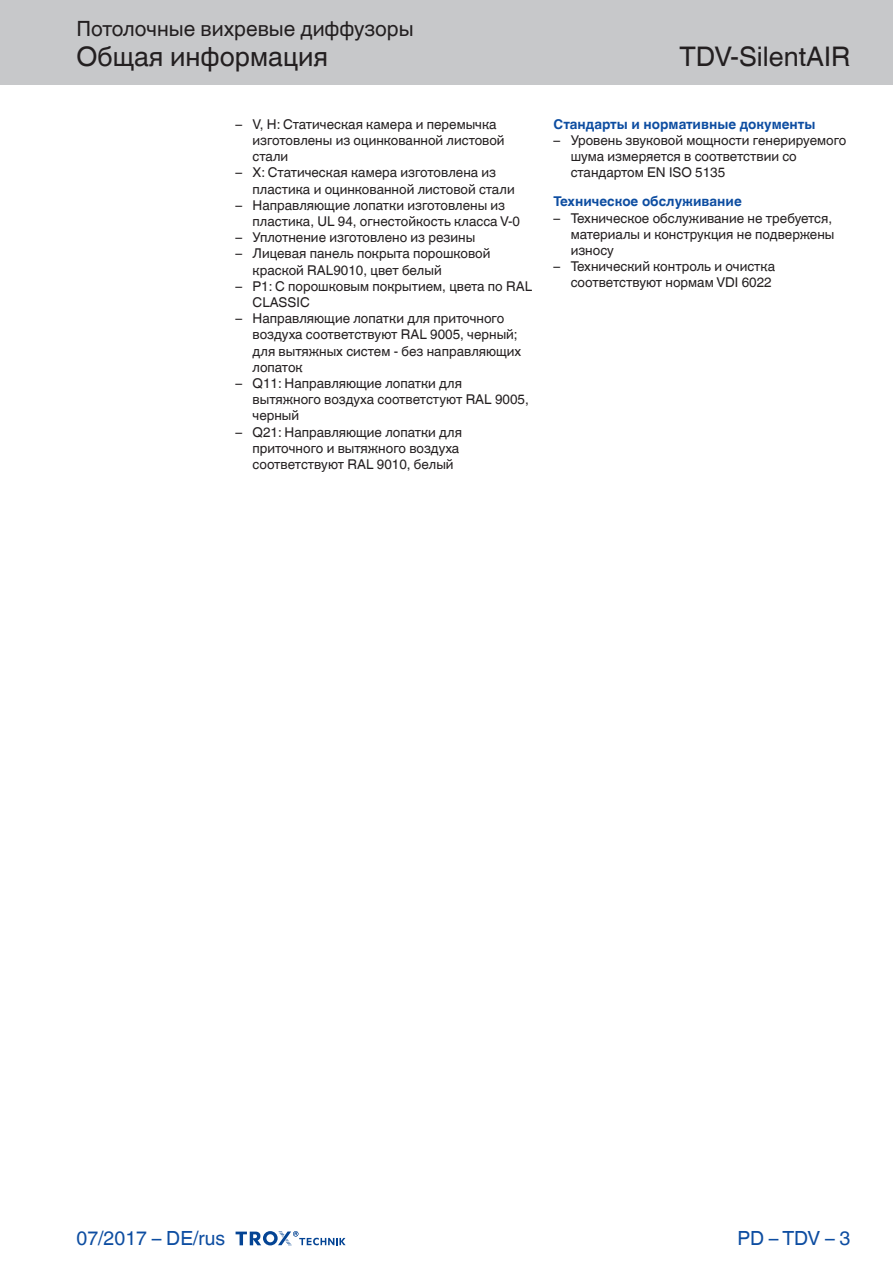
<style>
.page{position:relative;width:893px;height:1263px;background:#fff}
.page>*{position:absolute;margin:0;border:0;box-sizing:border-box;transform-origin:0 0}
.t1{font:27px "TROX Helvetica";color:#231f20}
.t2{font:21px "TROX Helvetica";color:#231f20}
.t3{font:19.5px "TROX Helvetica";color:#0d4da1}
.t4{font:13.5px/16.2px "TROX Helvetica";color:#231f20}
.t5{font:700 13.5px "TROX Helvetica";color:#0d4da1}
</style>
<div class="page">
<div style="left:0;top:0;width:893px;height:85px;background:#c7c8ca"></div>
<svg style="left:236px;top:1231px;width:110px;height:15px"></svg>
<h2 class="t2" style="left:77px;top:17px;width:339px">Потолочные вихревые диффузоры</h2>
<h1 class="t1" style="left:77px;top:41px;width:253px">Общая информация</h1>
<p class="t4" style="left:253px;top:116px;width:254px;text-indent:-17px">– V, H: Статическая камера и перемычка изготовлены из оцинкованной листовой стали</p>
<p class="t4" style="left:253px;top:165px;width:264px;text-indent:-17px">– X: Статическая камера изготовлена из пластика и оцинкованной листовой стали</p>
<p class="t4" style="left:253px;top:197px;width:269px;text-indent:-17px">– Направляющие лопатки изготовлены из пластика, UL 94, огнестойкость класса V-0</p>
<p class="t4" style="left:236px;top:229px;width:241px">– Уплотнение изготовлено из резины</p>
<p class="t4" style="left:253px;top:246px;width:239px;text-indent:-17px">– Лицевая панель покрыта порошковой краской RAL9010, цвет белый</p>
<p class="t4" style="left:253px;top:278px;width:281px;text-indent:-17px">– P1: С порошковым покрытием, цвета по RAL<br>CLASSIC</p>
<p class="t4" style="left:253px;top:310px;width:270px;text-indent:-17px">– Направляющие лопатки для приточного воздуха соответствуют RAL 9005, черный; для вытяжных систем - без направляющих лопаток</p>
<p class="t4" style="left:253px;top:375px;width:278px;text-indent:-17px">– Q11: Направляющие лопатки для вытяжного воздуха соответстуют RAL 9005, черный</p>
<p class="t4" style="left:253px;top:424px;width:211px;text-indent:-17px">– Q21: Направляющие лопатки для приточного и вытяжного воздуха соответствуют RAL 9010, белый</p>
<h1 class="t1" style="left:680px;top:41px;width:172px">TDV-SilentAIR</h1>
<p class="t5" style="left:554px;top:116px;width:263px">Стандарты и нормативные документы</p>
<p class="t4" style="left:571px;top:132px;width:277px;text-indent:-17px">– Уровень звуковой мощности генерируемого шума измеряется в соответствии со стандартом EN ISO 5135</p>
<p class="t5" style="left:554px;top:194px;width:190px">Техническое обслуживание</p>
<p class="t4" style="left:571px;top:210px;width:265px;text-indent:-17px">– Техническое обслуживание не требуется, материалы и конструкция не подвержены износу</p>
<p class="t4" style="left:554px;top:258px;width:223px;text-align:right">– Технический контроль и очистка соответствуют нормам VDI 6022</p>
<h3 class="t3" style="left:77px;top:1227px;width:150px">07/2017 – DE/rus</h3>
<h3 class="t3" style="left:737px;top:1227px;width:114px">PD – TDV – 3</h3>
</div>
